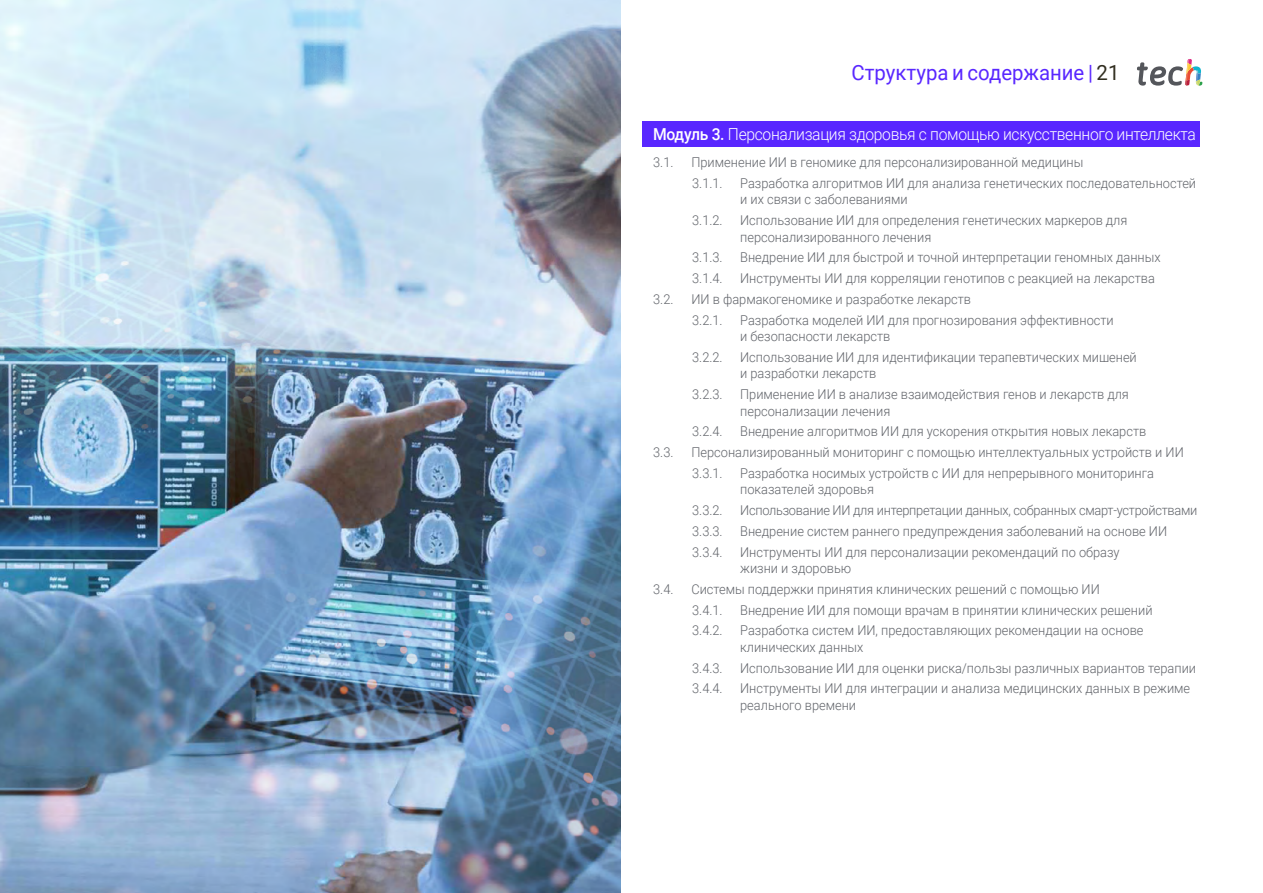
<style>
.page{position:relative;width:1263px;height:893px;background:#fff}
.page>*{position:absolute;margin:0;border:0;box-sizing:border-box;transform-origin:0 0}
.t1{font:21px "Roboto";color:#5927ff}
.t2{font:300 16.5px "Roboto";letter-spacing:-.02em;color:#fff;scale:.95 1}
.t3{font:300 13.5px/16.5px "Roboto";color:#61646a;scale:.95 1}
.t4{font:300 13.5px "Roboto";letter-spacing:-.02em;color:#61646a;scale:.95 1}
.s1{color:#312e20}
.s2{font-weight:500}
</style>
<div class="page">
<img style="left:0;top:0;width:621px;height:893px">
<div style="left:642px;top:121px;width:557px;height:25px;background:#5927ff"></div>
<svg style="left:1137px;top:59px;width:65px;height:27px"></svg>
<h1 class="t1" style="left:851px;top:57px;width:269px">Структура и содержание | <span class="s1">21</span></h1>
<p class="t2" style="left:653px;top:123px;width:573px"><span class="s2">Модуль 3.</span> Персонализация здоровья с помощью искусственного интеллекта</p>
<p class="t3" style="left:653px;top:154px;width:23px">3.1.</p>
<p class="t3" style="left:691px;top:151px;width:414px;line-height:20.7px">Применение ИИ в геномике для персонализированной медицины<br>3.1.1.</p>
<p class="t3" style="left:740px;top:174px;width:481px">Разработка алгоритмов ИИ для анализа генетических последовательностей и их связи с заболеваниями</p>
<p class="t3" style="left:692px;top:212px;width:34px">3.1.2.</p>
<p class="t3" style="left:740px;top:212px;width:409px">Использование ИИ для определения генетических маркеров для персонализированного лечения</p>
<p class="t3" style="left:692px;top:249px;width:34px">3.1.3.</p>
<p class="t3" style="left:740px;top:249px;width:444px">Внедрение ИИ для быстрой и точной интерпретации геномных данных</p>
<p class="t3" style="left:692px;top:270px;width:34px">3.1.4.</p>
<p class="t3" style="left:740px;top:270px;width:438px">Инструменты ИИ для корреляции генотипов с реакцией на лекарства</p>
<p class="t3" style="left:653px;top:290px;width:23px">3.2.</p>
<p class="t3" style="left:691px;top:288px;width:296px;line-height:20.7px">ИИ в фармакогеномике и разработке лекарств<br>3.2.1.</p>
<p class="t3" style="left:740px;top:311px;width:395px">Разработка моделей ИИ для прогнозирования эффективности и безопасности лекарств</p>
<p class="t3" style="left:692px;top:348px;width:34px">3.2.2.</p>
<p class="t3" style="left:740px;top:348px;width:419px">Использование ИИ для идентификации терапевтических мишеней и разработки лекарств</p>
<p class="t3" style="left:692px;top:385px;width:34px">3.2.3.</p>
<p class="t3" style="left:740px;top:385px;width:411px">Применение ИИ в анализе взаимодействия генов и лекарств для персонализации лечения</p>
<p class="t3" style="left:692px;top:423px;width:34px">3.2.4.</p>
<p class="t3" style="left:740px;top:423px;width:429px">Внедрение алгоритмов ИИ для ускорения открытия новых лекарств</p>
<p class="t3" style="left:653px;top:443px;width:23px">3.3.</p>
<p class="t3" style="left:691px;top:441px;width:520px;line-height:20.7px">Персонализированный мониторинг с помощью интеллектуальных устройств и ИИ<br>3.3.1.</p>
<p class="t3" style="left:740px;top:464px;width:437px">Разработка носимых устройств с ИИ для непрерывного мониторинга показателей здоровья</p>
<p class="t3" style="left:692px;top:501px;width:34px">3.3.2.</p>
<p class="t4" style="left:740px;top:501px;width:483px">Использование ИИ для интерпретации данных, собранных смарт-устройствами</p>
<p class="t3" style="left:692px;top:522px;width:34px">3.3.3.</p>
<p class="t3" style="left:740px;top:522px;width:451px">Внедрение систем раннего предупреждения заболеваний на основе ИИ</p>
<p class="t3" style="left:692px;top:543px;width:34px">3.3.4.</p>
<p class="t3" style="left:740px;top:543px;width:401px">Инструменты ИИ для персонализации рекомендаций по образу жизни и здоровью</p>
<p class="t3" style="left:653px;top:580px;width:23px">3.4.</p>
<p class="t3" style="left:691px;top:578px;width:431px;line-height:20.7px">Системы поддержки принятия клинических решений с помощью ИИ<br>3.4.1.</p>
<p class="t3" style="left:740px;top:601px;width:436px">Внедрение ИИ для помощи врачам в принятии клинических решений</p>
<p class="t3" style="left:692px;top:622px;width:34px">3.4.2.</p>
<p class="t3" style="left:740px;top:622px;width:426px">Разработка систем ИИ, предоставляющих рекомендации на основе клинических данных</p>
<p class="t3" style="left:692px;top:659px;width:34px">3.4.3.</p>
<p class="t3" style="left:740px;top:659px;width:481px">Использование ИИ для оценки риска/пользы различных вариантов терапии</p>
<p class="t3" style="left:692px;top:680px;width:34px">3.4.4.</p>
<p class="t3" style="left:740px;top:680px;width:475px">Инструменты ИИ для интеграции и анализа медицинских данных в режиме реального времени</p>
</div>
